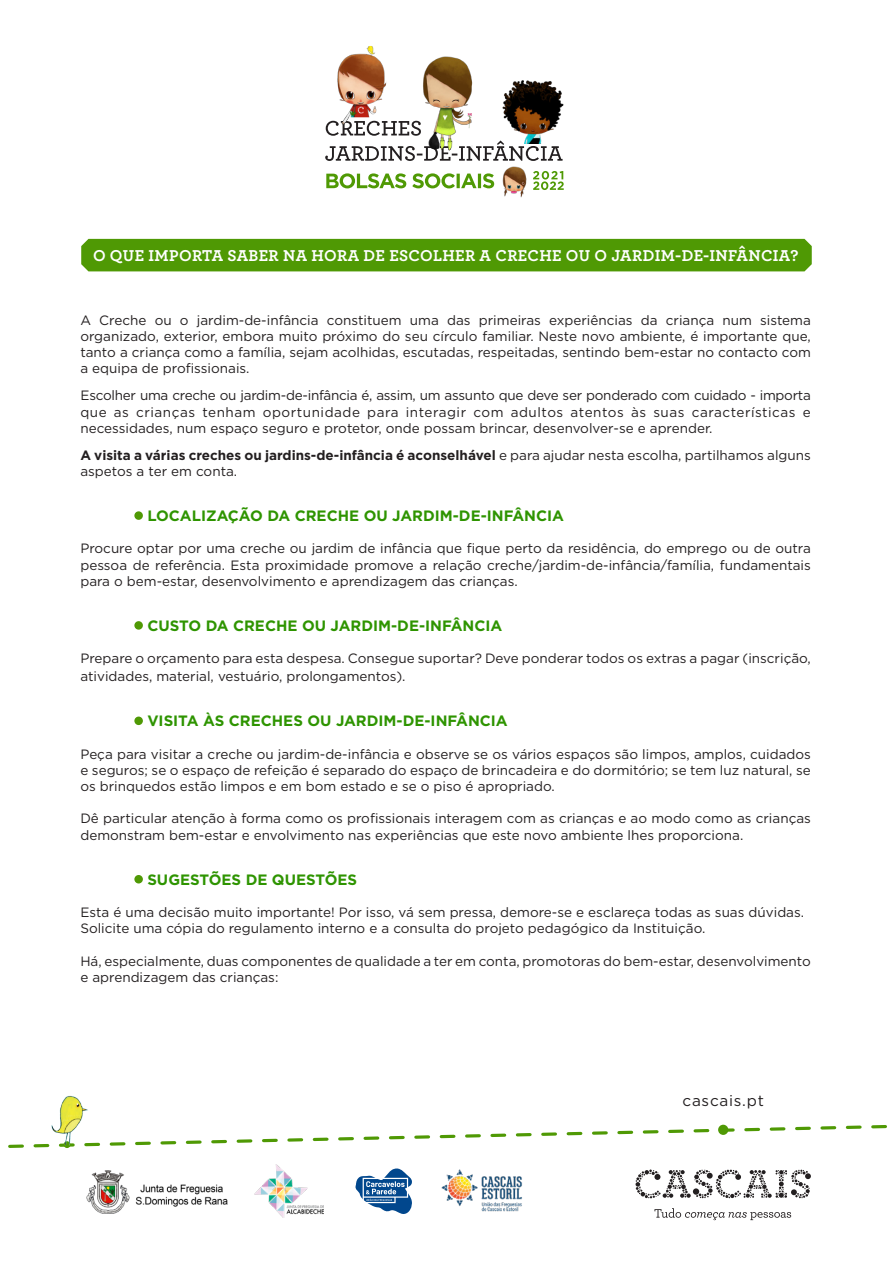
<style>
.page{position:relative;width:893px;height:1263px;background:#fff}
.page>*{position:absolute;margin:0;border:0;box-sizing:border-box;transform-origin:0 0}
.t1{font:700 16.5px "Archer";letter-spacing:.02em;color:#fff}
.t2{font:15.3px "Gotham";letter-spacing:.05em;color:#231f20}
.t3{font:700 15px "Gotham";color:#2e9400}
.t4{font:13.5px/16.2px "Gotham";color:#231f20;text-align:justify}
.s1{font-weight:700}
</style>
<div class="page">
<img style="left:86px;top:1170px;width:142px;height:44px">
<img style="left:441px;top:1170px;width:81px;height:42px">
<img style="left:254px;top:1165px;width:70px;height:52px">
<svg style="left:8px;top:1124px;width:879px;height:24px"></svg>
<svg style="left:654px;top:1208px;width:137px;height:12px"></svg>
<svg style="left:635px;top:1169px;width:176px;height:29px"></svg>
<img style="left:43px;top:1095px;width:57px;height:53px">
<svg style="left:355px;top:1168px;width:57px;height:46px"></svg>
<div style="left:718px;top:1125px;width:10px;height:10px;background:#4f9904;border-radius:50%"></div>
<svg style="left:325px;top:121px;width:238px;height:40px"></svg>
<img style="left:337px;top:46px;width:49px;height:92px">
<img style="left:499px;top:80px;width:65px;height:63px">
<img style="left:502px;top:166px;width:25px;height:32px">
<img style="left:412px;top:56px;width:70px;height:99px">
<img style="left:337px;top:105px;width:13px;height:33px">
<svg style="left:533px;top:171px;width:31px;height:19px"></svg>
<svg style="left:326px;top:173px;width:168px;height:15px"></svg>
<div style="left:81px;top:239px;width:731px;height:32px;background:#4f9904"></div>
<div style="left:134px;top:511px;width:9px;height:9px;background:#4f9904;border-radius:50%"></div>
<div style="left:134px;top:621px;width:9px;height:9px;background:#4f9904;border-radius:50%"></div>
<div style="left:134px;top:716px;width:9px;height:9px;background:#4f9904;border-radius:50%"></div>
<div style="left:134px;top:875px;width:9px;height:8px;background:#4f9904;border-radius:50%"></div>
<p class="t1" style="left:93px;top:243px;width:707px">O QUE IMPORTA SABER NA HORA DE ESCOLHER A CRECHE OU O JARDIM-DE-INFÂNCIA?</p>
<p class="t4" style="left:80px;top:311px;width:732px">A Creche ou o jardim-de-infância constituem uma das primeiras experiências da criança num sistema organizado, exterior, embora muito próximo do seu círculo familiar. Neste novo ambiente, é importante que, tanto a criança como a família, sejam acolhidas, escutadas, respeitadas, sentindo bem-estar no contacto com a equipa de profissionais.</p>
<p class="t4" style="left:80px;top:387px;width:732px">Escolher uma creche ou jardim-de-infância é, assim, um assunto que deve ser ponderado com cuidado - importa que as crianças tenham oportunidade para interagir com adultos atentos às suas características e necessidades, num espaço seguro e protetor, onde possam brincar, desenvolver-se e aprender.</p>
<p class="t4" style="left:80px;top:446px;width:732px"><span class="s1">A visita a várias creches ou jardins-de-infância é aconselhável</span> e para ajudar nesta escolha, partilhamos alguns aspetos a ter em conta.</p>
<p class="t3" style="left:147px;top:506px;width:418px">LOCALIZAÇÃO DA CRECHE OU JARDIM-DE-INFÂNCIA</p>
<p class="t4" style="left:80px;top:540px;width:732px">Procure optar por uma creche ou jardim de infância que fique perto da residência, do emprego ou de outra pessoa de referência. Esta proximidade promove a relação creche/jardim-de-infância/família, fundamentais para o bem-estar, desenvolvimento e aprendizagem das crianças.</p>
<p class="t3" style="left:147px;top:615px;width:356px">CUSTO DA CRECHE OU JARDIM-DE-INFÂNCIA</p>
<p class="t4" style="left:80px;top:649px;width:732px;line-height:18px">Prepare o orçamento para esta despesa. Consegue suportar? Deve ponderar todos os extras a pagar (inscrição, atividades, material, vestuário, prolongamentos).</p>
<p class="t3" style="left:147px;top:711px;width:362px">VISITA ÀS CRECHES OU JARDIM-DE-INFÂNCIA</p>
<p class="t4" style="left:80px;top:745px;width:732px">Peça para visitar a creche ou jardim-de-infância e observe se os vários espaços são limpos, amplos, cuidados e seguros; se o espaço de refeição é separado do espaço de brincadeira e do dormitório; se tem luz natural, se os brinquedos estão limpos e em bom estado e se o piso é apropriado.</p>
<p class="t4" style="left:80px;top:810px;width:732px">Dê particular atenção à forma como os profissionais interagem com as crianças e ao modo como as crianças demonstram bem-estar e envolvimento nas experiências que este novo ambiente lhes proporciona.</p>
<p class="t3" style="left:147px;top:869px;width:211px">SUGESTÕES DE QUESTÕES</p>
<p class="t4" style="left:80px;top:904px;width:725px">Esta é uma decisão muito importante! Por isso, vá sem pressa, demore-se e esclareça todas as suas dúvidas.</p>
<p class="t4" style="left:80px;top:920px;width:627px">Solicite uma cópia do regulamento interno e a consulta do projeto pedagógico da Instituição.</p>
<p class="t4" style="left:80px;top:952px;width:732px">Há, especialmente, duas componentes de qualidade a ter em conta, promotoras do bem-estar, desenvolvimento e aprendizagem das crianças:</p>
<p class="t2" style="left:682px;top:1091px;width:83px">cascais.pt</p>
</div>
